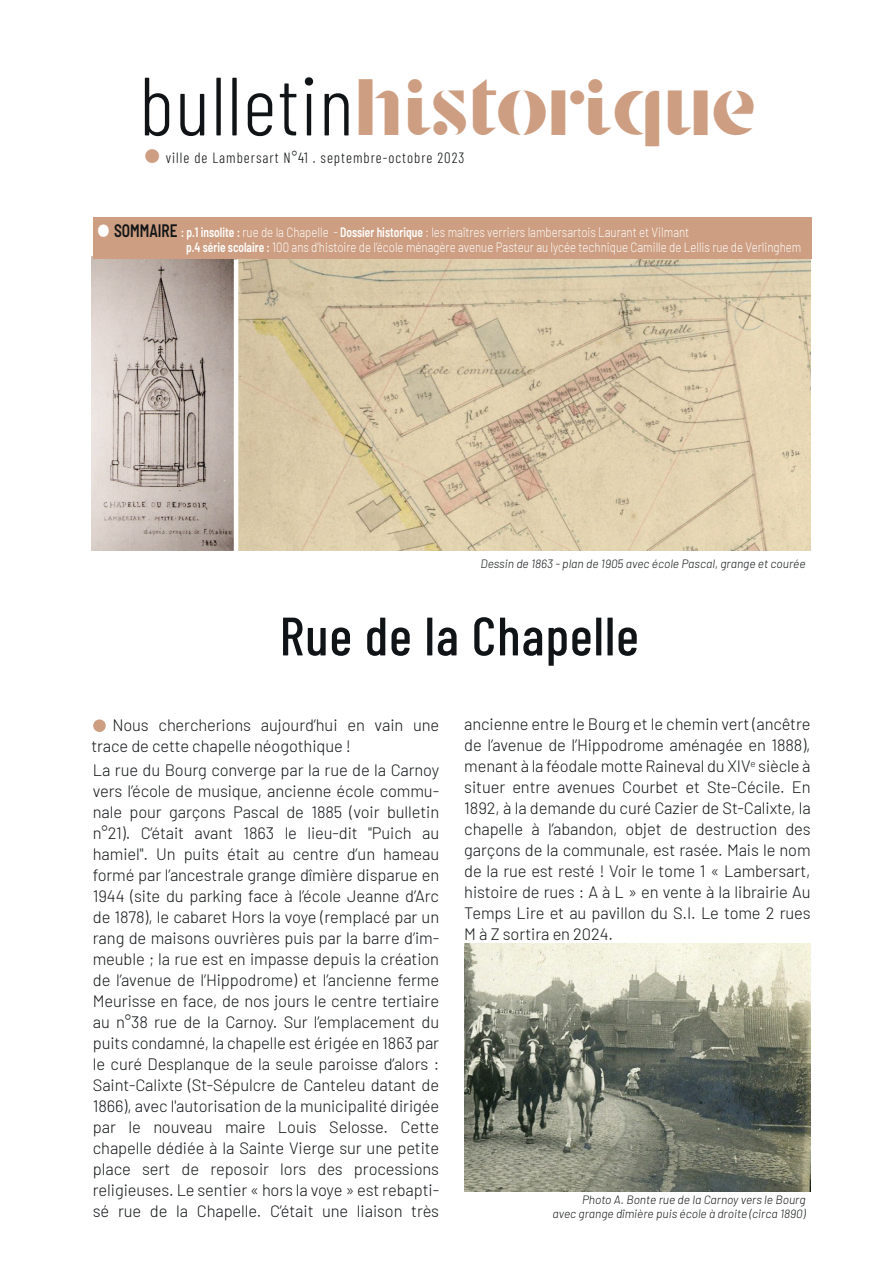
<style>
.page{position:relative;width:893px;height:1265px;background:#fff}
.page>*{position:absolute;margin:0;border:0;box-sizing:border-box;transform-origin:0 0}
.t1{font:500 54px "Barlow Condensed";letter-spacing:.02em;color:#111416}
.t2{font:44.55px "Stanley";letter-spacing:.02em;color:#cd9e81}
.t3{font:40.5px "Stanley";color:#fff;scale:.85 1}
.t4{font:300 16.5px/21px "Barlow";letter-spacing:-.005em;color:#111416;text-align:justify}
.t5{font:300 14.85px "Barlow Condensed";letter-spacing:.065em;color:#111416}
.t6{font:300 13.5px/15px "Barlow";color:#fff;scale:.85 1}
.t7{font:italic 300 12px/13.5px "Barlow";color:#111416;text-align:right}
.s1{font-family:"Barlow Condensed";font-weight:300;font-size:82.5px;color:#111416}
.s2{font-weight:600;font-stretch:semi-condensed;font-size:18px;color:#111416}
.s3{font-weight:600;font-stretch:semi-condensed}
</style>
<div class="page">
<img style="left:91px;top:256px;width:143px;height:294px">
<img style="left:238px;top:259px;width:573px;height:291px">
<div style="left:93px;top:719px;width:13px;height:13px;background:#cd9e81;border-radius:50%"></div>
<div style="left:93px;top:217px;width:718px;height:42px;background:#cd9e81"></div>
<img style="left:464px;top:943px;width:346px;height:248px">
<h2 class="t2" style="left:139px;top:94px;width:619px"><span class="s1">bulletin</span>historique</h2>
<h2 class="t2" style="left:143px;top:121px;width:20px">.</h2>
<p class="t5" style="left:166px;top:147px;width:300px">ville de Lambersart N°41 . septembre-octobre 2023</p>
<h3 class="t3" style="left:97px;top:199px;width:18px">.</h3>
<p class="t6" style="left:186px;top:223px;width:725px;text-indent:-72px"><span class="s2">SOMMAIRE</span> <span class="s3">: p.1 insolite :</span> rue de la Chapelle - <span class="s3">Dossier historique</span> : les maîtres verriers lambersartois Laurant et Vilmant<br><span class="s3">p.4 série scolaire :</span> 100 ans d’histoire de l’école ménagère avenue Pasteur au lycée technique Camille de Lellis rue de Verlinghem</p>
<p class="t7" style="left:481px;top:556px;width:326px">Dessin de 1863 - plan de 1905 avec école Pascal, grange et courée</p>
<h1 class="t1" style="left:280px;top:597px;width:361px">Rue de la Chapelle</h1>
<p class="t4" style="left:91px;top:713px;width:349px;text-indent:21px">Nous chercherions aujourd’hui en vain une trace de cette chapelle néogothique !</p>
<p class="t4" style="left:93px;top:758px;width:348px">La rue du Bourg converge par la rue de la Carnoy vers l’école de musique, ancienne école commu&shy;nale pour garçons Pascal de 1885 (voir bulletin n°21). C’était avant 1863 le lieu-dit "Puich au hamiel". Un puits était au centre d’un hameau formé par l’ancestrale grange dîmière disparue en 1944 (site du parking face à l’école Jeanne d’Arc de 1878), le cabaret Hors la voye (remplacé par un rang de maisons ouvrières puis par la barre d’im&shy;meuble ; la rue est en impasse depuis la création de l’avenue de l’Hippodrome) et l’ancienne ferme Meurisse en face, de nos jours le centre tertiaire au n°38 rue de la Carnoy. Sur l’emplacement du puits condamné, la chapelle est érigée en 1863 par le curé Desplanque de la seule paroisse d’alors :<br>Saint-Calixte (St-Sépulcre de Canteleu datant de 1866), avec l'autorisation de la municipalité dirigée par le nouveau maire Louis Selosse. Cette chapelle dédiée à la Sainte Vierge sur une petite place sert de reposoir lors des processions religieuses. Le sentier « hors la voye » est rebapti&shy;sé rue de la Chapelle. C’était une liaison très</p>
<p class="t4" style="left:464px;top:713px;width:348px">ancienne entre le Bourg et le chemin vert (ancêtre de l’avenue de l’Hippodrome aménagée en 1888), menant à la féodale motte Raineval du XIV<sup>e</sup> siècle à situer entre avenues Courbet et Ste-Cécile. En 1892, à la demande du curé Cazier de St-Calixte, la chapelle à l’abandon, objet de destruction des garçons de la communale, est rasée. Mais le nom de la rue est resté ! Voir le tome 1 « Lambersart, histoire de rues : A à L » en vente à la librairie Au Temps Lire et au pavillon du S.I. Le tome 2 rues M à Z sortira en 2024.</p>
<p class="t7" style="left:552px;top:1192px;width:254px">Photo A. Bonte rue de la Carnoy vers le Bourg<br>avec grange dîmière puis école à droite (circa 1890)</p>
</div>
